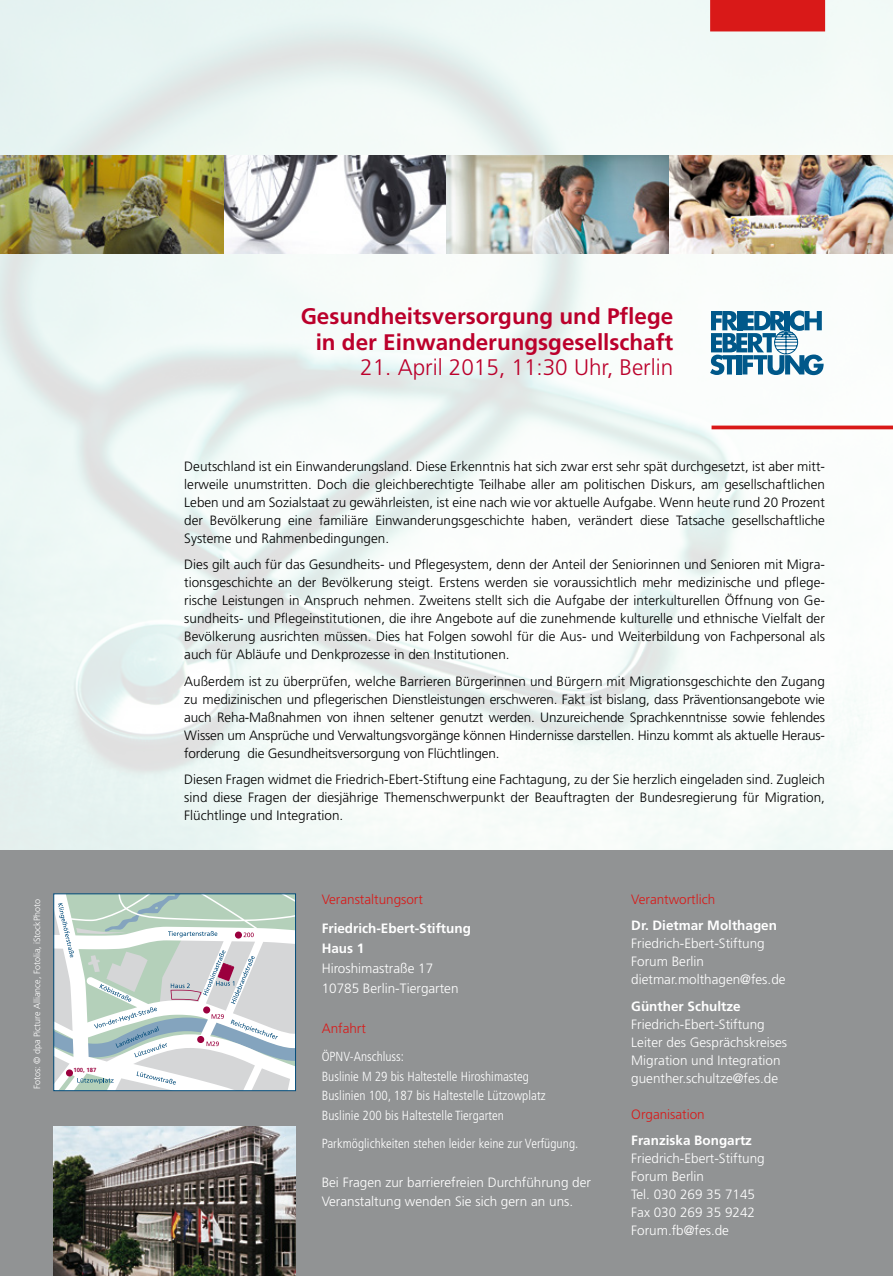
<style>
.page{position:relative;width:893px;height:1276px;background:#fff}
.page>*{position:absolute;margin:0;border:0;box-sizing:border-box;transform-origin:0 0}
.t1{font:700 22.5px/25.5px "Frutiger";color:#bb002b;text-align:right}
.t2{font:300 22.5px "Frutiger";color:#bb002b}
.t3{font:300 13.5px/18px "Frutiger";color:#000;text-align:justify}
.t4{font:300 13.5px/18px "Frutiger";color:#fff}
.t5{font:700 13.5px/20.2px "Frutiger";color:#fff}
.t6{font:300 13.5px "Frutiger";color:#d91918}
.t7{font:300 13.5px "Frutiger CE";color:#d91918}
.t8{font:300 condensed 13.2px/19.5px "Frutiger";letter-spacing:.005em;color:#fff}
.t9{font:300 9px "Frutiger";color:#fff}
.t10{font:700 6px "Frutiger";color:#9b003e}
</style>
<div class="page">
<svg style="left:711px;top:425px;width:182px;height:4px"></svg>
<div style="left:0;top:850px;width:893px;height:426px;background:#919394"></div>
<svg style="left:710px;top:310px;width:114px;height:65px"></svg>
<img style="left:0;top:155px;width:893px;height:99px">
<div style="left:710px;top:0;width:115px;height:31px;background:#d91918"></div>
<img style="left:54px;top:1126px;width:241px;height:150px">
<svg style="left:54px;top:894px;width:242px;height:196px;background:#cdd8d6"></svg>
<p class="t9" style="left:32px;top:1089px;width:192px;rotate:-90deg">Fotos: © dpa Picture Alliance, Fotolia, iStockPhoto</p>
<p class="t10" style="left:73px;top:1066px;width:25px">100, 187</p>
<h1 class="t1" style="left:301px;top:303px;width:374px">Gesundheitsversorgung und Pflege in der Einwanderungsgesellschaft</h1>
<h1 class="t2" style="left:360px;top:355px;width:315px">21. April 2015, 11:30 Uhr, Berlin</h1>
<p class="t3" style="left:184px;top:457px;width:642px">Deutschland ist ein Einwanderungsland. Diese Erkenntnis hat sich zwar erst sehr spät durchgesetzt, ist aber mitt&shy;lerweile unumstritten. Doch die gleichberechtigte Teilhabe aller am politischen Diskurs, am gesellschaftlichen Leben und am Sozialstaat zu gewährleisten, ist eine nach wie vor aktuelle Aufgabe. Wenn heute rund 20 Prozent der Bevölkerung eine familiäre Einwanderungsgeschichte haben, verändert diese Tatsache gesellschaftliche Systeme und Rahmenbedingungen.</p>
<p class="t3" style="left:184px;top:555px;width:642px">Dies gilt auch für das Gesundheits- und Pflegesystem, denn der Anteil der Seniorinnen und Senioren mit Migra&shy;tionsgeschichte an der Bevölkerung steigt. Erstens werden sie voraussichtlich mehr medizinische und pflege&shy;rische Leistungen in Anspruch nehmen. Zweitens stellt sich die Aufgabe der interkulturellen Öffnung von Ge&shy;sundheits- und Pflegeinstitutionen, die ihre Angebote auf die zunehmende kulturelle und ethnische Vielfalt der Bevölkerung ausrichten müssen. Dies hat Folgen sowohl für die Aus- und Weiterbildung von Fachpersonal als auch für Abläufe und Denkprozesse in den Institutionen.</p>
<p class="t3" style="left:184px;top:672px;width:642px">Außerdem ist zu überprüfen, welche Barrieren Bürgerinnen und Bürgern mit Migrationsgeschichte den Zugang zu medizinischen und pflegerischen Dienstleistungen erschweren. Fakt ist bislang, dass Präventionsangebote wie auch Reha-Maßnahmen von ihnen seltener genutzt werden. Unzureichende Sprachkenntnisse sowie fehlendes Wissen um Ansprüche und Verwaltungsvorgänge können Hindernisse darstellen. Hinzu kommt als aktuelle Heraus&shy;forderung die Gesundheitsversorgung von Flüchtlingen.</p>
<p class="t3" style="left:184px;top:770px;width:642px">Diesen Fragen widmet die Friedrich-Ebert-Stiftung eine Fachtagung, zu der Sie herzlich eingeladen sind. Zugleich sind diese Fragen der diesjährige Themenschwerpunkt der Beauftragten der Bundesregierung für Migration, Flüchtlinge und Integration.</p>
<p class="t6" style="left:322px;top:891px;width:103px">Veranstaltungsort</p>
<p class="t5" style="left:322px;top:917px;width:151px">Friedrich-Ebert-Stiftung<br>Haus 1</p>
<p class="t4" style="left:322px;top:958px;width:138px;line-height:20.2px">Hiroshimastraße 17<br>10785 Berlin-Tiergarten</p>
<p class="t6" style="left:322px;top:1020px;width:46px">Anfahrt</p>
<p class="t8" style="left:322px;top:1047px;width:226px">ÖPNV-Anschluss:<br>Buslinie M 29 bis Haltestelle Hiroshimasteg Buslinien 100, 187 bis Haltestelle Lützowplatz Buslinie 200 bis Haltestelle Tiergarten</p>
<p class="t8" style="left:322px;top:1133px;width:258px">Parkmöglichkeiten stehen leider keine zur Verfügung.</p>
<p class="t4" style="left:322px;top:1172px;width:271px;line-height:19.5px">Bei Fragen zur barrierefreien Durchführung der<br>Veranstaltung wenden Sie sich gern an uns.</p>
<p class="t7" style="left:631px;top:891px;width:85px">Verantwortlich</p>
<p class="t5" style="left:631px;top:915px;width:147px">Dr. Dietmar Molthagen</p>
<p class="t4" style="left:631px;top:934px;width:156px">Friedrich-Ebert-Stiftung<br>Forum Berlin dietmar.molthagen@fes.de</p>
<p class="t5" style="left:631px;top:996px;width:111px">Günther Schultze</p>
<p class="t4" style="left:631px;top:1015px;width:157px">Friedrich-Ebert-Stiftung<br>Leiter des Gesprächskreises<br>Migration und Integration guenther.schultze@fes.de</p>
<p class="t6" style="left:631px;top:1106px;width:75px">Organisation</p>
<p class="t5" style="left:631px;top:1130px;width:122px">Franziska Bongartz</p>
<p class="t4" style="left:631px;top:1149px;width:135px">Friedrich-Ebert-Stiftung<br>Forum Berlin<br>Tel. 030 269 35 7145<br>Fax 030 269 35 9242<br>Forum.fb@fes.de</p>
</div>
